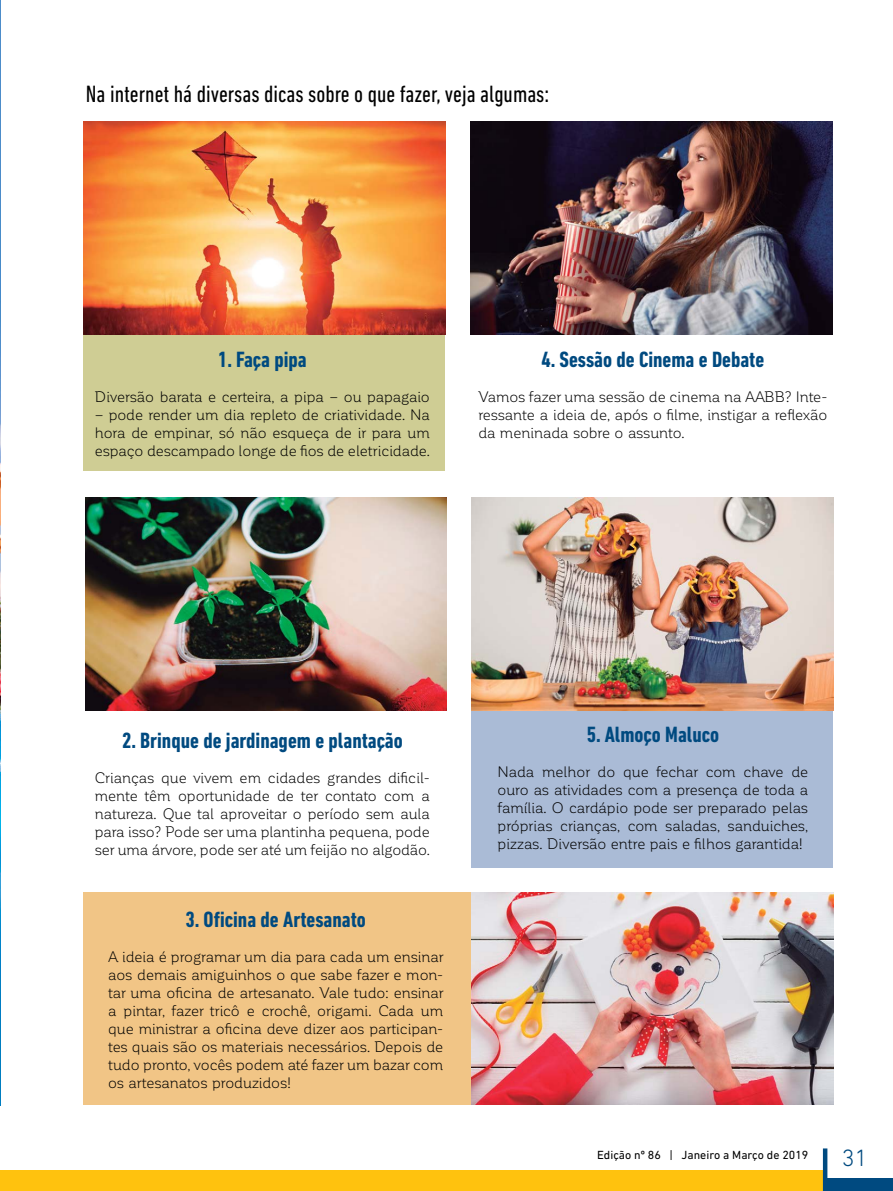
<style>
.page{position:relative;width:893px;height:1191px;background:#fff}
.page>*{position:absolute;margin:0;border:0;box-sizing:border-box;transform-origin:0 0}
.t1{font:condensed 24px "DIN Next LT Pro";color:#000}
.t2{font:300 24px "DIN Next LT Pro";color:#004a80}
.t3{font:700 condensed 22.5px "DIN Next LT Pro";color:#004a80}
.t4{font:15px/18px "Corporative Soft";letter-spacing:-.015em;color:#000;text-align:justify}
.t5{font:12px "DIN Next LT Pro";color:#000}
</style>
<div class="page">
<div style="left:1px;top:1170px;width:824px;height:21px;background:#ffc20e"></div>
<hr style="left:823px;top:1148px;width:4px;height:43px;background:#004a80">
<div style="left:825px;top:1178px;width:68px;height:13px;background:#004a80"></div>
<div style="left:83px;top:125px;width:361px;height:346px;background:#cfcd94"></div>
<div style="left:472px;top:499px;width:361px;height:368px;background:#aabbd6"></div>
<div style="left:84px;top:892px;width:748px;height:213px;background:#f1c586"></div>
<img style="left:84px;top:121px;width:361px;height:213px">
<img style="left:0;top:0;width:1px;height:1105px">
<img style="left:472px;top:892px;width:361px;height:212px">
<img style="left:471px;top:121px;width:361px;height:213px">
<img style="left:472px;top:498px;width:361px;height:212px">
<img style="left:85px;top:498px;width:361px;height:212px">
<h1 class="t1" style="left:86px;top:80px;width:465px">Na internet há diversas dicas sobre o que fazer, veja algumas:</h1>
<h2 class="t3" style="left:218px;top:347px;width:90px">1. Faça pipa</h2>
<p class="t4" style="left:95px;top:388px;width:337px">Diversão barata e certeira, a pipa – ou papagaio</p>
<p class="t4" style="left:95px;top:406px;width:337px">– pode render um dia repleto de criatividade. Na hora de empinar, só não esqueça de ir para um espaço descampado longe de fios de eletricidade.</p>
<h2 class="t3" style="left:541px;top:347px;width:224px">4. Sessão de Cinema e Debate</h2>
<p class="t4" style="left:478px;top:388px;width:351px">Vamos fazer uma sessão de cinema na AABB? Inte&shy;ressante a ideia de, após o filme, instigar a reflexão da meninada sobre o assunto.</p>
<h2 class="t3" style="left:122px;top:727px;width:282px">2. Brinque de jardinagem e plantação</h2>
<p class="t4" style="left:95px;top:768px;width:337px">Crianças que vivem em cidades grandes dificil&shy;mente têm oportunidade de ter contato com a natureza. Que tal aproveitar o período sem aula para isso? Pode ser uma plantinha pequena, pode ser uma árvore, pode ser até um feijão no algodão.</p>
<h2 class="t3" style="left:186px;top:907px;width:182px">3. Oficina de Artesanato</h2>
<p class="t4" style="left:108px;top:948px;width:337px">A ideia é programar um dia para cada um ensinar aos demais amiguinhos o que sabe fazer e mon&shy;tar uma oficina de artesanato. Vale tudo: ensinar a pintar, fazer tricô e crochê, origami. Cada um que ministrar a oficina deve dizer aos participan&shy;tes quais são os materiais necessários. Depois de tudo pronto, vocês podem até fazer um bazar com os artesanatos produzidos!</p>
<h2 class="t3" style="left:587px;top:721px;width:134px">5. Almoço Maluco</h2>
<p class="t4" style="left:497px;top:762px;width:312px">Nada melhor do que fechar com chave de ouro as atividades com a presença de toda a família. O cardápio pode ser preparado pelas próprias crianças, com saladas, sanduiches, pizzas. Diversão entre pais e filhos garantida!</p>
<p class="t5" style="left:597px;top:1148px;width:213px">Edição nº 86 | Janeiro a Março de 2019</p>
<h1 class="t2" style="left:842px;top:1144px;width:27px">31</h1>
</div>
